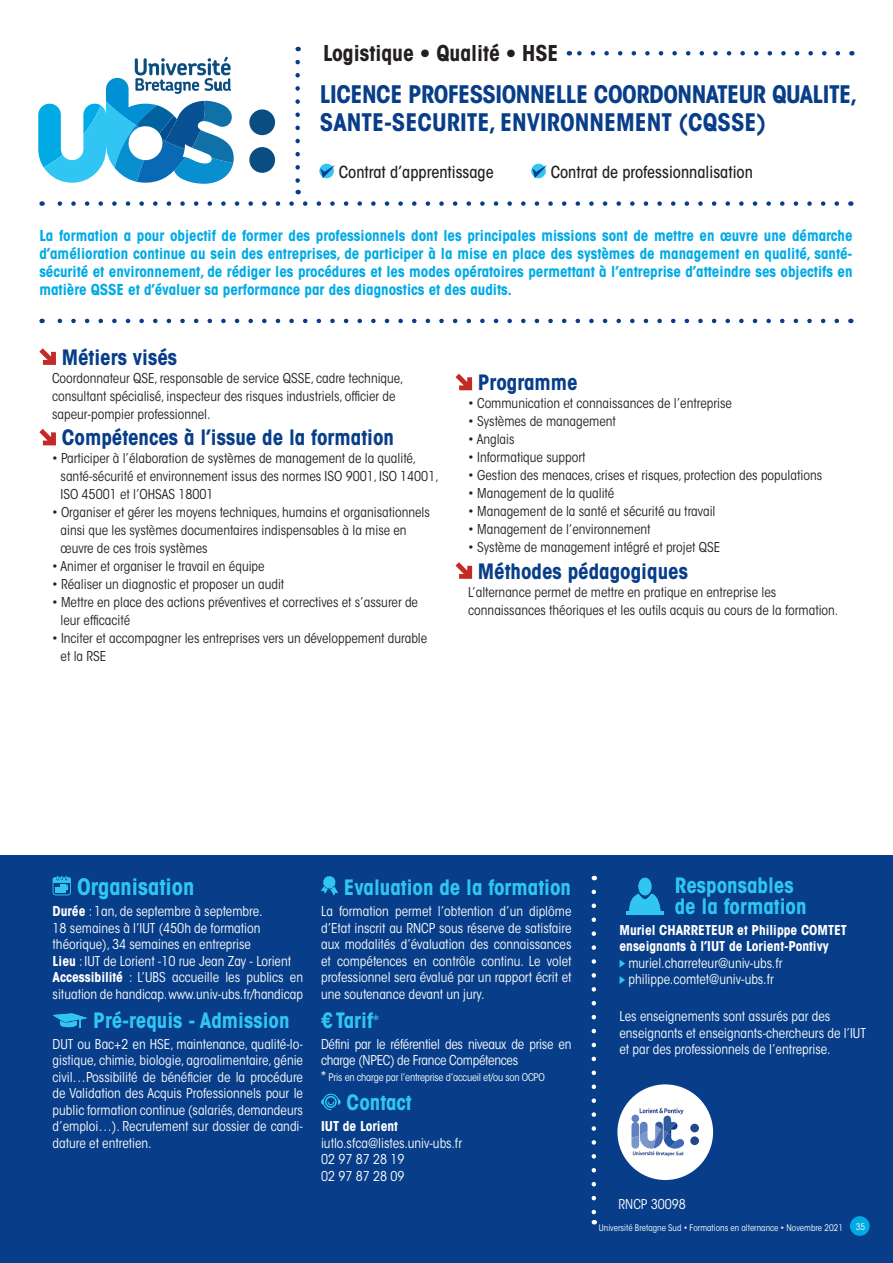
<style>
.page{position:relative;width:893px;height:1263px;background:#fff}
.page>*{position:absolute;margin:0;border:0;box-sizing:border-box;transform-origin:0 0}
.t1{font:700 condensed 24px/28.8px "ITC Avant Garde Std";letter-spacing:-.02em;color:#083e89}
.t2{font:700 condensed 22.5px "ITC Avant Garde Std";color:#30c5f3}
.t3{font:700 condensed 21.6px "ITC Avant Garde Std";color:#231f20}
.t4{font:700 condensed 21px/21px "ITC Avant Garde Std";color:#30c5f3}
.t5{font:700 condensed 21px "ITC Avant Garde Std";color:#083e89}
.t6{font:500 condensed 16.5px "ITC Avant Garde Std";color:#231f20}
.t7{font:700 condensed 15px/18px "ITC Avant Garde Std";color:#00abe5;text-align:justify}
.t8{font:condensed 13.5px/18px "ITC Avant Garde Std";color:#231f20}
.t9{font:condensed 13.5px/16.5px "ITC Avant Garde Std";color:#fff}
.t10{font:700 condensed 13.5px/16.5px "ITC Avant Garde Std";color:#fff}
.t11{font:condensed 13.5px/16.5px "ITC Avant Garde Std";letter-spacing:-.02em;color:#fff}
.t12{font:condensed 10.5px "ITC Avant Garde Std";letter-spacing:-.02em;color:#fff}
.t13{font:condensed 9px "ITC Avant Garde Std";color:#fff}
.s1{font-size:21.15px}
.s2{font-size:21px}
.s3{font-weight:700}
.s4{font-weight:400;font-size:18px}
.s5{font-size:13.5px}
</style>
<div class="page">
<div style="left:0;top:855px;width:893px;height:408px;background:#083e89"></div>
<div style="left:249px;top:109px;width:26px;height:26px;background:#0a4d80;border-radius:50%"></div>
<div style="left:249px;top:147px;width:26px;height:26px;background:#0a4d80;border-radius:50%"></div>
<svg style="left:38px;top:57px;width:196px;height:127px"></svg>
<svg style="left:295px;top:62px;width:5px;height:132px"></svg>
<svg style="left:592px;top:892px;width:4px;height:332px"></svg>
<svg style="left:42px;top:201px;width:795px;height:5px"></svg>
<div style="left:850px;top:1216px;width:20px;height:20px;background:#00abe5;border-radius:50%"></div>
<svg style="left:53px;top:876px;width:18px;height:19px"></svg>
<svg style="left:53px;top:1013px;width:34px;height:15px"></svg>
<svg style="left:321px;top:876px;width:17px;height:19px"></svg>
<svg style="left:321px;top:1093px;width:20px;height:17px"></svg>
<svg style="left:39px;top:348px;width:17px;height:17px"></svg>
<svg style="left:39px;top:429px;width:17px;height:16px"></svg>
<svg style="left:455px;top:374px;width:17px;height:16px"></svg>
<svg style="left:455px;top:562px;width:17px;height:17px"></svg>
<svg style="left:320px;top:165px;width:15px;height:13px"></svg>
<svg style="left:532px;top:165px;width:15px;height:13px"></svg>
<svg style="left:619px;top:960px;width:6px;height:7px"></svg>
<svg style="left:619px;top:976px;width:6px;height:8px"></svg>
<svg style="left:42px;top:319px;width:795px;height:4px"></svg>
<svg style="left:629px;top:877px;width:32px;height:34px"></svg>
<hr style="left:626px;top:911px;width:38px;height:4px;background:#30c5f3">
<svg style="left:577px;top:51px;width:261px;height:5px"></svg>
<div style="left:617px;top:1084px;width:96px;height:96px;background:#fff;border-radius:50%"></div>
<div style="left:690px;top:1124px;width:9px;height:8px;background:#26458b;border-radius:50%"></div>
<div style="left:690px;top:1136px;width:9px;height:9px;background:#26458b;border-radius:50%"></div>
<svg style="left:631px;top:1108px;width:53px;height:48px"></svg>
<h3 class="t3" style="left:323px;top:39px;width:237px">Logistique <span class="s1">•</span> Qualité <span class="s2">•</span> HSE</h3>
<h1 class="t1" style="left:320px;top:79px;width:539px">LICENCE PROFESSIONNELLE COORDONNATEUR QUALITE,<br>SANTE-SECURITE, ENVIRONNEMENT (CQSSE)</h1>
<p class="t6" style="left:339px;top:162px;width:156px">Contrat d’apprentissage</p>
<p class="t6" style="left:551px;top:162px;width:204px">Contrat de professionnalisation</p>
<p class="t7" style="left:39px;top:226px;width:815px">La formation a pour objectif de former des professionnels dont les principales missions sont de mettre en œuvre une démarche d’amélioration continue au sein des entreprises, de participer à la mise en place des systèmes de management en qualité, santé&shy;sécurité et environnement, de rédiger les procédures et les modes opératoires permettant à l’entreprise d’atteindre ses objectifs en matière QSSE et d’évaluer sa performance par des diagnostics et des audits.</p>
<h3 class="t5" style="left:62px;top:344px;width:117px">Métiers visés</h3>
<p class="t8" style="left:52px;top:369px;width:353px">Coordonnateur QSE, responsable de service QSSE, cadre technique, consultant spécialisé, inspecteur des risques industriels, officier de sapeur-pompier professionnel.</p>
<h3 class="t5" style="left:62px;top:424px;width:334px">Compétences à l’issue de la formation</h3>
<p class="t8" style="left:61px;top:450px;width:380px;text-indent:-9px">• Participer à l’élaboration de systèmes de management de la qualité, santé-sécurité et environnement issus des normes ISO 9001, ISO 14001,<br>ISO 45001 et l’OHSAS 18001</p>
<p class="t8" style="left:61px;top:504px;width:371px;text-indent:-9px">• Organiser et gérer les moyens techniques, humains et organisationnels ainsi que les systèmes documentaires indispensables à la mise en œuvre de ces trois systèmes</p>
<p class="t8" style="left:52px;top:558px;width:214px">• Animer et organiser le travail en équipe</p>
<p class="t8" style="left:52px;top:576px;width:234px">• Réaliser un diagnostic et proposer un audit</p>
<p class="t8" style="left:61px;top:594px;width:359px;text-indent:-9px">• Mettre en place des actions préventives et correctives et s’assurer de leur efficacité</p>
<p class="t8" style="left:61px;top:630px;width:368px;text-indent:-9px">• Inciter et accompagner les entreprises vers un développement durable et la RSE</p>
<h3 class="t5" style="left:478px;top:369px;width:101px">Programme</h3>
<p class="t8" style="left:468px;top:394px;width:265px">• Communication et connaissances de l’entreprise</p>
<p class="t8" style="left:468px;top:412px;width:149px">• Systèmes de management</p>
<p class="t8" style="left:468px;top:430px;width:48px">• Anglais</p>
<p class="t8" style="left:468px;top:448px;width:119px">• Informatique support</p>
<p class="t8" style="left:468px;top:466px;width:355px">• Gestion des menaces, crises et risques, protection des populations</p>
<p class="t8" style="left:468px;top:484px;width:147px">• Management de la qualité</p>
<p class="t8" style="left:468px;top:502px;width:249px">• Management de la santé et sécurité au travail</p>
<p class="t8" style="left:468px;top:520px;width:184px">• Management de l’environnement</p>
<p class="t8" style="left:468px;top:538px;width:253px">• Système de management intégré et projet QSE</p>
<h3 class="t5" style="left:478px;top:558px;width:211px">Méthodes pédagogiques</h3>
<p class="t8" style="left:468px;top:583px;width:372px">L’alternance permet de mettre en pratique en entreprise les connaissances théoriques et les outils acquis au cours de la formation.</p>
<h2 class="t2" style="left:77px;top:873px;width:119px">Organisation</h2>
<p class="t9" style="left:53px;top:903px;width:252px"><span class="s3">Durée</span> : 1an, de septembre à septembre.<br>18 semaines à l’IUT (450h de formation théorique), 34 semaines en entreprise<br><span class="s3">Lieu</span> : IUT de Lorient -10 rue Jean Zay - Lorient <span class="s3">Accessibilité</span> : L’UBS accueille les publics en situation de handicap. www.univ-ubs.fr/handicap</p>
<h3 class="t4" style="left:93px;top:1009px;width:198px">Pré-requis - Admission</h3>
<p class="t9" style="left:53px;top:1036px;width:252px;text-align:justify">DUT ou Bac+2 en HSE, maintenance, qualité-lo&shy;gistique, chimie, biologie, agroalimentaire, génie civil…Possibilité de bénéficier de la procédure de Validation des Acquis Professionnels pour le public formation continue (salariés, demandeurs d’emploi…). Recrutement sur dossier de candi&shy;dature et entretien.</p>
<h3 class="t4" style="left:344px;top:877px;width:229px">Evaluation de la formation</h3>
<p class="t9" style="left:321px;top:903px;width:252px;text-align:justify">La formation permet l’obtention d’un diplôme d’Etat inscrit au RNCP sous réserve de satisfaire aux modalités d’évaluation des connaissances et compétences en contrôle continu. Le volet professionnel sera évalué par un rapport écrit et une soutenance devant un jury.</p>
<h3 class="t4" style="left:321px;top:1009px;width:60px">€ Tarif<span class="s4">*</span></h3>
<p class="t11" style="left:321px;top:1036px;width:252px">Défini par le référentiel des niveaux de prise en charge (NPEC) de France Compétences</p>
<p class="t12" style="left:321px;top:1071px;width:225px"><span class="s5">*</span> Pris en charge par l’entreprise d’accueil et/ou son OCPO</p>
<h3 class="t4" style="left:347px;top:1092px;width:67px">Contact</h3>
<p class="t10" style="left:321px;top:1118px;width:78px">IUT de Lorient</p>
<p class="t9" style="left:321px;top:1134px;width:143px">iutlo.sfca@listes.univ-ubs.fr<br>02 97 87 28 19<br>02 97 87 28 09</p>
<h3 class="t4" style="left:675px;top:874px;width:133px">Responsables de la formation</h3>
<p class="t10" style="left:619px;top:921px;width:229px">Muriel CHARRETEUR et Philippe COMTET enseignants à l’IUT de Lorient-Pontivy</p>
<p class="t9" style="left:628px;top:954px;width:156px">muriel.charreteur@univ-ubs.fr philippe.comtet@univ-ubs.fr</p>
<p class="t9" style="left:619px;top:1008px;width:248px">Les enseignements sont assurés par des enseignants et enseignants-chercheurs de l’IUT et par des professionnels de l’entreprise.</p>
<p class="t9" style="left:618px;top:1196px;width:69px">RNCP 30098</p>
<p class="t13" style="left:599px;top:1222px;width:246px">Université Bretagne Sud • Formations en alternance • Novembre 2021</p>
<p class="t13" style="left:856px;top:1221px;width:11px">35</p>
</div>
